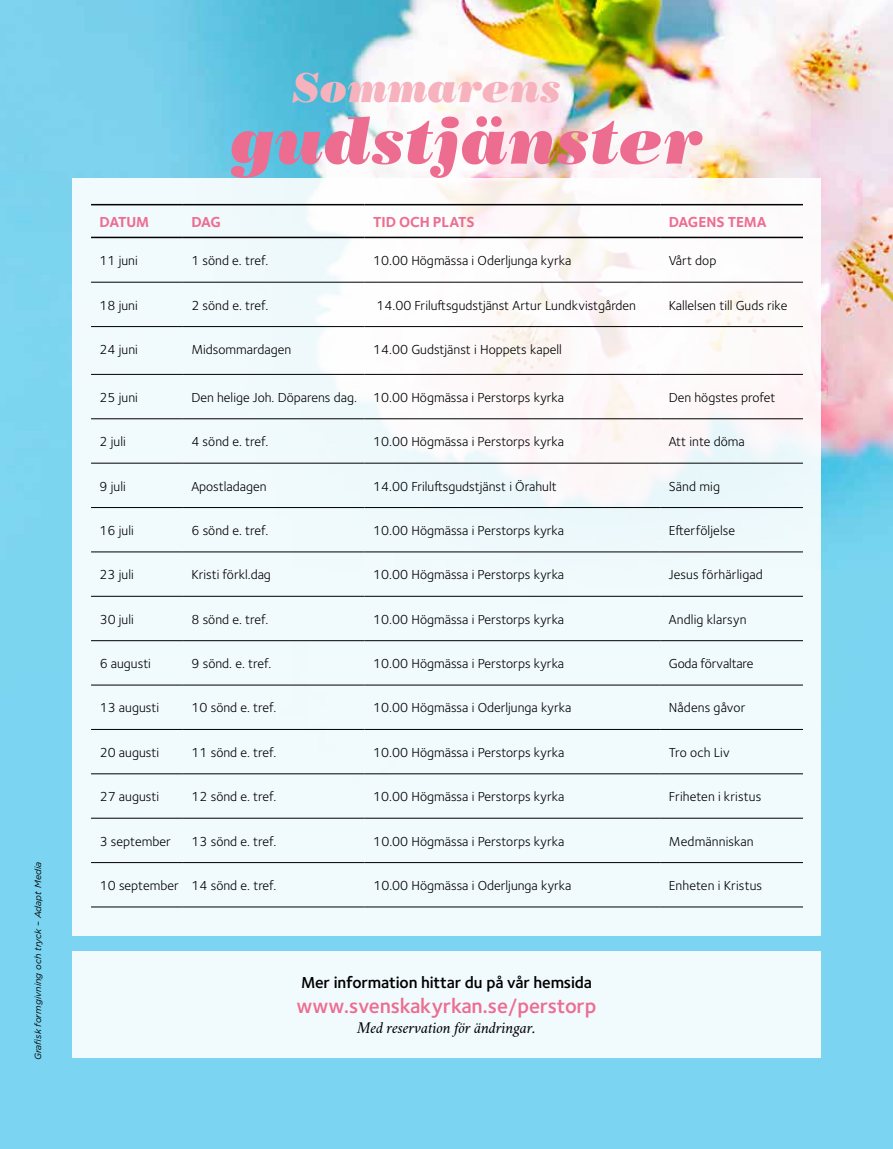
<style>
.page{position:relative;width:893px;height:1149px;background:#fff}
.page>*{position:absolute;margin:0;border:0;box-sizing:border-box;transform-origin:0 0}
.t1{font:italic 66.6px "Bodoni Poster";letter-spacing:-.005em;color:#ed6d91}
.t2{font:italic 41.55px "Bodoni Poster";color:#f6b3bd}
.t3{font:600 21px "Foundry Sterling OT3";letter-spacing:-.01em;color:#ed6d91}
.t4{font:600 16.5px "Foundry Sterling OT3";letter-spacing:-.01em;color:#000}
.t5{font:italic 16.5px "Crimson Svk 2.0";letter-spacing:-.01em;color:#000}
.t6{font:700 15px "Foundry Sterling OT3";letter-spacing:-.01em;color:#ed6d91}
.t7{font:13.5px "Foundry Sterling OT3";color:#000}
.t8{font:italic 9px "Gotham";color:#000}
</style>
<div class="page">
<img style="left:0;top:0;width:893px;height:1148px">
<div style="left:72px;top:950px;width:749px;height:107px;background:#f1fafd"></div>
<div style="left:72px;top:178px;width:749px;height:757px;background:linear-gradient(to right,#eff8fb,#f4f7f9)"></div>
<hr style="left:91px;top:282px;width:92px;height:1px;background:#000">
<hr style="left:183px;top:282px;width:182px;height:1px;background:#000">
<hr style="left:365px;top:282px;width:295px;height:1px;background:#000">
<hr style="left:660px;top:282px;width:143px;height:1px;background:#000">
<hr style="left:91px;top:326px;width:92px;height:1px;background:#000">
<hr style="left:183px;top:326px;width:182px;height:1px;background:#000">
<hr style="left:365px;top:326px;width:295px;height:1px;background:#000">
<hr style="left:660px;top:326px;width:143px;height:1px;background:#000">
<hr style="left:91px;top:374px;width:92px;height:1px;background:#000">
<hr style="left:183px;top:374px;width:182px;height:1px;background:#000">
<hr style="left:365px;top:374px;width:295px;height:1px;background:#000">
<hr style="left:660px;top:374px;width:143px;height:1px;background:#000">
<hr style="left:91px;top:418px;width:92px;height:1px;background:#000">
<hr style="left:183px;top:418px;width:182px;height:1px;background:#000">
<hr style="left:365px;top:418px;width:295px;height:1px;background:#000">
<hr style="left:660px;top:418px;width:143px;height:1px;background:#000">
<hr style="left:91px;top:462px;width:92px;height:1px;background:#000">
<hr style="left:183px;top:462px;width:182px;height:1px;background:#000">
<hr style="left:365px;top:462px;width:295px;height:1px;background:#000">
<hr style="left:660px;top:462px;width:143px;height:1px;background:#000">
<hr style="left:91px;top:507px;width:92px;height:1px;background:#000">
<hr style="left:183px;top:507px;width:182px;height:1px;background:#000">
<hr style="left:365px;top:507px;width:295px;height:1px;background:#000">
<hr style="left:660px;top:507px;width:143px;height:1px;background:#000">
<hr style="left:91px;top:551px;width:92px;height:1px;background:#000">
<hr style="left:183px;top:551px;width:182px;height:1px;background:#000">
<hr style="left:365px;top:551px;width:295px;height:1px;background:#000">
<hr style="left:660px;top:551px;width:143px;height:1px;background:#000">
<hr style="left:91px;top:595px;width:92px;height:1px;background:#000">
<hr style="left:183px;top:595px;width:182px;height:1px;background:#000">
<hr style="left:365px;top:595px;width:295px;height:1px;background:#000">
<hr style="left:660px;top:595px;width:143px;height:1px;background:#000">
<hr style="left:91px;top:640px;width:92px;height:1px;background:#000">
<hr style="left:183px;top:640px;width:182px;height:1px;background:#000">
<hr style="left:365px;top:640px;width:295px;height:1px;background:#000">
<hr style="left:660px;top:640px;width:143px;height:1px;background:#000">
<hr style="left:91px;top:684px;width:92px;height:1px;background:#000">
<hr style="left:183px;top:684px;width:182px;height:1px;background:#000">
<hr style="left:365px;top:684px;width:295px;height:1px;background:#000">
<hr style="left:660px;top:684px;width:143px;height:1px;background:#000">
<hr style="left:91px;top:728px;width:92px;height:1px;background:#000">
<hr style="left:183px;top:728px;width:182px;height:1px;background:#000">
<hr style="left:365px;top:728px;width:295px;height:1px;background:#000">
<hr style="left:660px;top:728px;width:143px;height:1px;background:#000">
<hr style="left:91px;top:773px;width:92px;height:1px;background:#000">
<hr style="left:183px;top:773px;width:182px;height:1px;background:#000">
<hr style="left:365px;top:773px;width:295px;height:1px;background:#000">
<hr style="left:660px;top:773px;width:143px;height:1px;background:#000">
<hr style="left:91px;top:817px;width:92px;height:1px;background:#000">
<hr style="left:183px;top:817px;width:182px;height:1px;background:#000">
<hr style="left:365px;top:817px;width:295px;height:1px;background:#000">
<hr style="left:660px;top:817px;width:143px;height:1px;background:#000">
<hr style="left:91px;top:861px;width:92px;height:1px;background:#000">
<hr style="left:183px;top:861px;width:182px;height:1px;background:#000">
<hr style="left:365px;top:861px;width:295px;height:1px;background:#000">
<hr style="left:660px;top:861px;width:143px;height:1px;background:#000">
<hr style="left:91px;top:906px;width:92px;height:1px;background:#000">
<hr style="left:183px;top:906px;width:182px;height:1px;background:#000">
<hr style="left:365px;top:906px;width:295px;height:1px;background:#000">
<hr style="left:660px;top:906px;width:143px;height:1px;background:#000">
<hr style="left:91px;top:204px;width:92px;height:1px;background:#000">
<hr style="left:183px;top:204px;width:182px;height:1px;background:#000">
<hr style="left:365px;top:204px;width:295px;height:1px;background:#000">
<hr style="left:660px;top:204px;width:143px;height:1px;background:#000">
<hr style="left:91px;top:236px;width:92px;height:2px;background:#000">
<hr style="left:183px;top:236px;width:182px;height:2px;background:#000">
<hr style="left:365px;top:236px;width:295px;height:2px;background:#000">
<hr style="left:660px;top:236px;width:143px;height:2px;background:#000">
<p class="t8" style="left:32px;top:1059px;width:200px;rotate:-90deg">Grafisk formgivning och tryck – Adapt Media</p>
<h2 class="t2" style="left:292px;top:62px;width:270px">Sommarens</h2>
<h1 class="t1" style="left:231px;top:100px;width:474px">gudstjänster</h1>
<p class="t6" style="left:100px;top:210px;width:51px">DATUM</p>
<p class="t6" style="left:191px;top:210px;width:31px">DAG</p>
<p class="t6" style="left:373px;top:210px;width:103px">TID OCH PLATS</p>
<p class="t6" style="left:669px;top:210px;width:100px">DAGENS TEMA</p>
<p class="t7" style="left:100px;top:251px;width:40px">11 juni</p>
<p class="t7" style="left:191px;top:251px;width:78px">1 sönd e. tref.</p>
<p class="t7" style="left:373px;top:251px;width:200px">10.00 Högmässa i Oderljunga kyrka</p>
<p class="t7" style="left:669px;top:251px;width:49px">Vårt dop</p>
<p class="t7" style="left:100px;top:295px;width:40px">18 juni</p>
<p class="t7" style="left:191px;top:295px;width:78px">2 sönd e. tref.</p>
<p class="t7" style="left:376px;top:295px;width:261px">14.00 Friluftsgudstjänst Artur Lundkvistgården</p>
<p class="t7" style="left:669px;top:295px;width:120px">Kallelsen till Guds rike</p>
<p class="t7" style="left:100px;top:339px;width:40px">24 juni</p>
<p class="t7" style="left:191px;top:339px;width:101px">Midsommardagen</p>
<p class="t7" style="left:373px;top:339px;width:190px">14.00 Gudstjänst i Hoppets kapell</p>
<p class="t7" style="left:100px;top:387px;width:40px">25 juni</p>
<p class="t7" style="left:191px;top:387px;width:374px">Den helige Joh. Döparens dag. 10.00 Högmässa i Perstorps kyrka</p>
<p class="t7" style="left:669px;top:387px;width:108px">Den högstes profet</p>
<p class="t7" style="left:100px;top:431px;width:28px">2 juli</p>
<p class="t7" style="left:191px;top:431px;width:78px">4 sönd e. tref.</p>
<p class="t7" style="left:373px;top:431px;width:192px">10.00 Högmässa i Perstorps kyrka</p>
<p class="t7" style="left:669px;top:431px;width:77px">Att inte döma</p>
<p class="t7" style="left:100px;top:476px;width:28px">9 juli</p>
<p class="t7" style="left:191px;top:476px;width:77px">Apostladagen</p>
<p class="t7" style="left:373px;top:476px;width:185px">14.00 Friluftsgudstjänst i Örahult</p>
<p class="t7" style="left:669px;top:476px;width:53px">Sänd mig</p>
<p class="t7" style="left:100px;top:520px;width:36px">16 juli</p>
<p class="t7" style="left:191px;top:520px;width:78px">6 sönd e. tref.</p>
<p class="t7" style="left:373px;top:520px;width:192px">10.00 Högmässa i Perstorps kyrka</p>
<p class="t7" style="left:669px;top:520px;width:68px">Efterföljelse</p>
<p class="t7" style="left:100px;top:564px;width:36px">23 juli</p>
<p class="t7" style="left:191px;top:564px;width:81px">Kristi förkl.dag</p>
<p class="t7" style="left:373px;top:564px;width:192px">10.00 Högmässa i Perstorps kyrka</p>
<p class="t7" style="left:669px;top:564px;width:96px">Jesus förhärligad</p>
<p class="t7" style="left:100px;top:609px;width:36px">30 juli</p>
<p class="t7" style="left:191px;top:609px;width:78px">8 sönd e. tref.</p>
<p class="t7" style="left:373px;top:609px;width:192px">10.00 Högmässa i Perstorps kyrka</p>
<p class="t7" style="left:669px;top:609px;width:79px">Andlig klarsyn</p>
<p class="t7" style="left:100px;top:653px;width:53px">6 augusti</p>
<p class="t7" style="left:191px;top:653px;width:81px">9 sönd. e. tref.</p>
<p class="t7" style="left:373px;top:653px;width:192px">10.00 Högmässa i Perstorps kyrka</p>
<p class="t7" style="left:669px;top:653px;width:86px">Goda förvaltare</p>
<p class="t7" style="left:100px;top:697px;width:61px">13 augusti</p>
<p class="t7" style="left:191px;top:697px;width:86px">10 sönd e. tref.</p>
<p class="t7" style="left:373px;top:697px;width:200px">10.00 Högmässa i Oderljunga kyrka</p>
<p class="t7" style="left:669px;top:697px;width:78px">Nådens gåvor</p>
<p class="t7" style="left:100px;top:742px;width:61px">20 augusti</p>
<p class="t7" style="left:191px;top:742px;width:86px">11 sönd e. tref.</p>
<p class="t7" style="left:373px;top:742px;width:192px">10.00 Högmässa i Perstorps kyrka</p>
<p class="t7" style="left:669px;top:742px;width:62px">Tro och Liv</p>
<p class="t7" style="left:100px;top:786px;width:61px">27 augusti</p>
<p class="t7" style="left:192px;top:786px;width:86px">12 sönd e. tref.</p>
<p class="t7" style="left:373px;top:786px;width:192px">10.00 Högmässa i Perstorps kyrka</p>
<p class="t7" style="left:669px;top:786px;width:94px">Friheten i kristus</p>
<p class="t7" style="left:100px;top:831px;width:72px">3 september</p>
<p class="t7" style="left:192px;top:831px;width:86px">13 sönd e. tref.</p>
<p class="t7" style="left:373px;top:831px;width:192px">10.00 Högmässa i Perstorps kyrka</p>
<p class="t7" style="left:669px;top:831px;width:86px">Medmänniskan</p>
<p class="t7" style="left:100px;top:875px;width:178px">10 september 14 sönd e. tref.</p>
<p class="t7" style="left:373px;top:875px;width:200px">10.00 Högmässa i Oderljunga kyrka</p>
<p class="t7" style="left:669px;top:875px;width:95px">Enheten i Kristus</p>
<p class="t4" style="left:301px;top:969px;width:292px">Mer information hittar du på vår hemsida</p>
<h3 class="t3" style="left:296px;top:989px;width:301px">www.svenskakyrkan.se/perstorp</h3>
<p class="t5" style="left:357px;top:1017px;width:180px">Med reservation för ändringar.</p>
</div>
